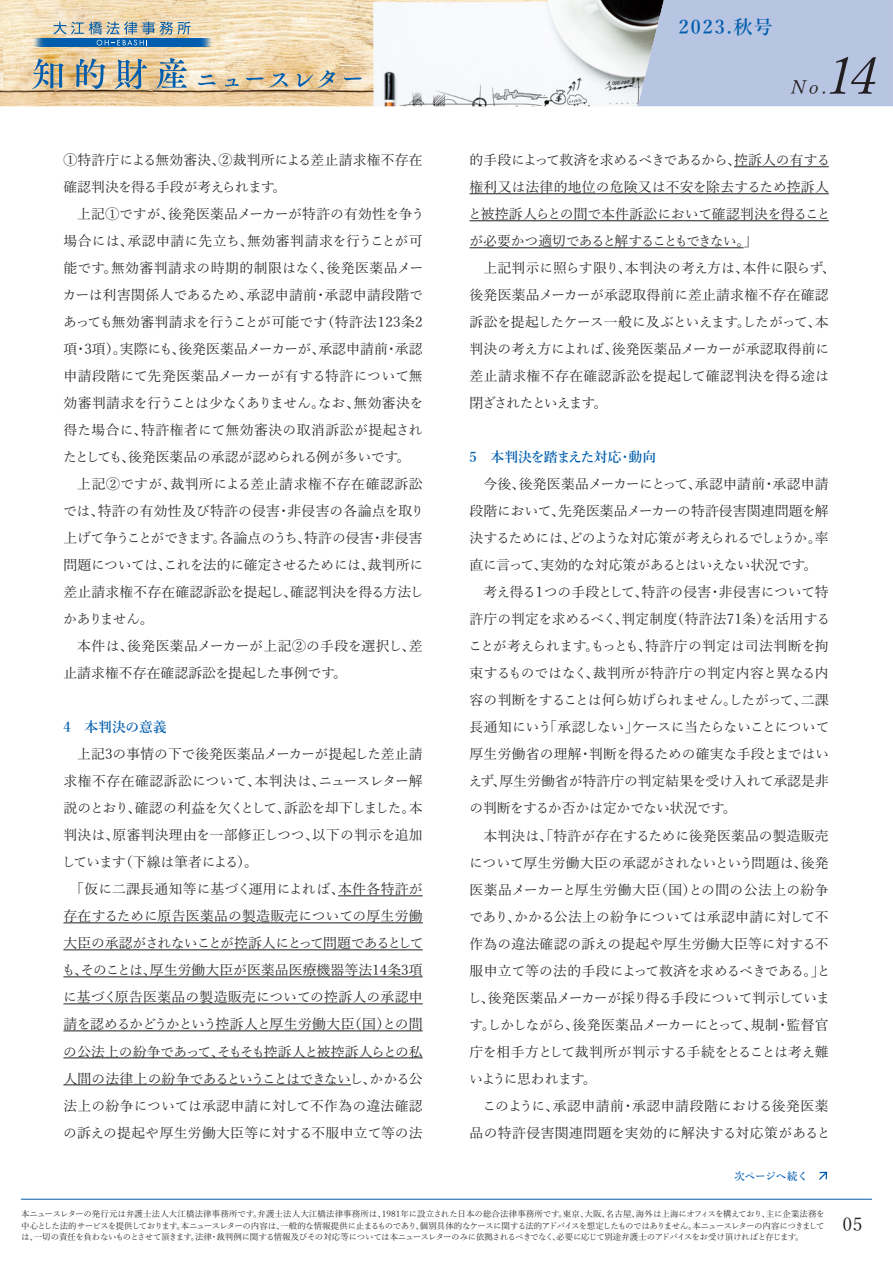
<style>
.page{position:relative;width:893px;height:1263px;background:#fff}
.page>*{position:absolute;margin:0;border:0;box-sizing:border-box;transform-origin:0 0}
.t1{font:italic 51.6px "Yu Mincho";color:#231f20}
.t2{font:600 19.2px "Yu Mincho";letter-spacing:.105em;color:#015dad}
.t3{font:italic 18.3px "Yu Mincho";color:#231f20}
.t4{font:18px "Yu Mincho";color:#231f20}
.t5{font:13.8px/27px "Yu Mincho";color:#231f20}
.t6{font:13.8px "Yu Mincho";letter-spacing:-.05em;color:#231f20}
.t7{font:13.8px "Yu Mincho";letter-spacing:-.03em;color:#231f20}
.t8{font:13.8px "Yu Mincho";letter-spacing:-.035em;color:#231f20}
.t9{font:13.8px "Yu Mincho";letter-spacing:-.07em;color:#231f20}
.t10{font:13.8px "Yu Mincho";letter-spacing:-.04em;color:#231f20}
.t11{font:13.8px "Yu Mincho";letter-spacing:.02em;color:#231f20}
.t12{font:13.8px "Yu Mincho";letter-spacing:.035em;color:#231f20}
.t13{font:13.8px "Yu Mincho";letter-spacing:.03em;color:#231f20}
.t14{font:13.8px "Yu Mincho";letter-spacing:-.02em;color:#231f20}
.t15{font:600 13.8px "Yu Mincho";letter-spacing:-.05em;color:#015dad}
.t16{font:13.8px "Yu Mincho";letter-spacing:-.065em;color:#231f20}
.t17{font:600 13.8px "Yu Mincho";letter-spacing:-.02em;color:#015dad}
.t18{font:600 10.5px "Yu Mincho";letter-spacing:-.015em;color:#015dad}
.t19{font:8.55px/11.7px "Yu Mincho";letter-spacing:-.06em;color:#231f20;text-align:justify}
</style>
<div class="page">
<hr style="left:21px;top:1199px;width:851px;height:1px;background:#015dad">
<img style="left:0;top:0;width:638px;height:106px">
<div style="left:638px;top:0;width:255px;height:106px;background:#b7c4e2"></div>
<svg style="left:32px;top:59px;width:31px;height:30px"></svg>
<svg style="left:76px;top:59px;width:29px;height:30px"></svg>
<svg style="left:114px;top:59px;width:33px;height:30px"></svg>
<svg style="left:156px;top:58px;width:31px;height:31px"></svg>
<svg style="left:198px;top:75px;width:18px;height:10px"></svg>
<svg style="left:225px;top:79px;width:14px;height:7px"></svg>
<svg style="left:246px;top:73px;width:42px;height:14px"></svg>
<svg style="left:297px;top:70px;width:38px;height:18px"></svg>
<svg style="left:344px;top:77px;width:18px;height:3px"></svg>
<svg style="left:37px;top:38px;width:171px;height:9px"></svg>
<div style="left:38px;top:38px;width:169px;height:9px;background:#6795b4"></div>
<div style="left:39px;top:38px;width:167px;height:9px;background:#4b83b1"></div>
<div style="left:40px;top:38px;width:165px;height:9px;background:#3477af"></div>
<div style="left:41px;top:38px;width:163px;height:9px;background:#236ead"></div>
<div style="left:42px;top:38px;width:161px;height:9px;background:#1667ad"></div>
<div style="left:43px;top:38px;width:159px;height:9px;background:#0d62ad"></div>
<div style="left:44px;top:38px;width:157px;height:9px;background:#015dad"></div>
<svg style="left:98px;top:45px;width:49px;height:1px"></svg>
<svg style="left:53px;top:21px;width:137px;height:24px"></svg>
<hr style="left:338px;top:895px;width:85px;height:1px;background:#231f20">
<hr style="left:63px;top:922px;width:360px;height:1px;background:#231f20">
<hr style="left:63px;top:949px;width:360px;height:1px;background:#231f20">
<hr style="left:63px;top:976px;width:360px;height:1px;background:#231f20">
<hr style="left:63px;top:1003px;width:360px;height:1px;background:#231f20">
<hr style="left:63px;top:1030px;width:360px;height:1px;background:#231f20">
<hr style="left:63px;top:1057px;width:360px;height:1px;background:#231f20">
<hr style="left:63px;top:1084px;width:288px;height:1px;background:#231f20">
<hr style="left:734px;top:166px;width:95px;height:1px;background:#231f20">
<hr style="left:470px;top:193px;width:359px;height:1px;background:#231f20">
<hr style="left:470px;top:220px;width:359px;height:1px;background:#231f20">
<hr style="left:470px;top:247px;width:274px;height:1px;background:#231f20">
<svg style="left:819px;top:1171px;width:9px;height:9px"></svg>
<p class="t5" style="left:63px;top:145px;width:361px">①特許庁による無効審決、②裁判所による差止請求権不存在確認判決を得る手段が考えられます。</p>
<p class="t5" style="left:62px;top:199px;width:364px;text-indent:15px">上記①ですが、後発医薬品メーカーが特許の有効性を争う場合には、承認申請に先立ち、無効審判請求を行うことが可能です。無効審判請求の時期的制限はなく、後発医薬品メーカーは利害関係人であるため、承認申請前・承認申請段階であっても無効審判請求を行うことが可能です（特許法123条2項・3項）。実際にも、後発医薬品メーカーが、承認申請前・承認申請段階にて先発医薬品メーカーが有する特許について無効審判請求を行うことは少なくありません。なお、無効審決を得た場合に、特許権者にて無効審決の取消訴訟が提起されたとしても、後発医薬品の承認が認められる例が多いです。</p>
<p class="t5" style="left:63px;top:469px;width:363px;text-indent:14px">上記②ですが、裁判所による差止請求権不存在確認訴訟では、特許の有効性及び特許の侵害・非侵害の各論点を取り上げて争うことができます。各論点のうち、特許の侵害・非侵害問題については、これを法的に確定させるためには、裁判所に差止請求権不存在確認訴訟を提起し、確認判決を得る方法しかありません。</p>
<p class="t5" style="left:63px;top:631px;width:361px;text-indent:14px">本件は、後発医薬品メーカーが上記②の手段を選択し、差止請求権不存在確認訴訟を提起した事例です。</p>
<p class="t17" style="left:63px;top:720px;width:105px">4　本判決の意義</p>
<p class="t5" style="left:62px;top:739px;width:362px;text-align:justify;text-indent:15px">上記3の事情の下で後発医薬品メーカーが提起した差止請求権不存在確認訴訟について、本判決は、ニュースレター解説のとおり、確認の利益を欠くとして、訴訟を却下しました。本判決は、原審判決理由を一部修正しつつ、以下の判示を追加しています（下線は筆者による）。</p>
<p class="t5" style="left:62px;top:874px;width:363px;text-align:center">「仮に二課長通知等に基づく運用によれば、本件各特許が存在するために原告医薬品の製造販売についての厚生労働大臣の承認がされないことが控訴人にとって問題であるとしても、そのことは、厚生労働大臣が医薬品医療機器等法14条3項に基づく原告医薬品の製造販売についての控訴人の承認申請を認めるかどうかという控訴人と厚生労働大臣（国）との間の公法上の紛争であって、そもそも控訴人と被控訴人らとの私人間の法律上の紛争であるということはできないし、かかる公法上の紛争については承認申請に対して不作為の違法確認の訴えの提起や厚生労働大臣等に対する不服申立て等の法</p>
<h2 class="t2" style="left:679px;top:16px;width:96px">2023.秋号</h2>
<h1 class="t1" style="left:822px;top:29px;width:74px">14</h1>
<h3 class="t3" style="left:790px;top:70px;width:45px">No.</h3>
<p class="t5" style="left:468px;top:145px;width:364px">的手段によって救済を求めるべきであるから、控訴人の有する権利又は法律的地位の危険又は不安を除去するため控訴人と被控訴人らとの間で本件訴訟において確認判決を得ることが必要かつ適切であると解することもできない。」</p>
<p class="t5" style="left:469px;top:253px;width:368px;text-indent:14px">上記判示に照らす限り、本判決の考え方は、本件に限らず、後発医薬品メーカーが承認取得前に差止請求権不存在確認訴訟を提起したケース一般に及ぶといえます。したがって、本判決の考え方によれば、後発医薬品メーカーが承認取得前に差止請求権不存在確認訴訟を提起して確認判決を得る途は閉ざされたといえます。</p>
<p class="t15" style="left:470px;top:450px;width:188px">5　本判決を踏まえた対応・動向</p>
<p class="t5" style="left:483px;top:469px;width:347px">今後、後発医薬品メーカーにとって、承認申請前・承認申請</p>
<p class="t5" style="left:469px;top:496px;width:361px">段階において、先発医薬品メーカーの特許侵害関連問題を解</p>
<p class="t9" style="left:469px;top:526px;width:361px">決するためには、どのような対応策が考えられるでしょうか。率</p>
<p class="t8" style="left:469px;top:553px;width:349px">直に言って、実効的な対応策があるとはいえない状況です。</p>
<p class="t5" style="left:483px;top:577px;width:347px">考え得る１つの手段として、特許の侵害・非侵害について特</p>
<p class="t5" style="left:469px;top:604px;width:362px">許庁の判定を求めるべく、判定制度（特許法71条）を活用する</p>
<p class="t5" style="left:468px;top:631px;width:362px">ことが考えられます。もっとも、特許庁の判定は司法判断を拘</p>
<p class="t5" style="left:469px;top:658px;width:361px">束するものではなく、裁判所が特許庁の判定内容と異なる内</p>
<p class="t10" style="left:469px;top:688px;width:361px">容の判断をすることは何ら妨げられません。したがって、二課</p>
<p class="t7" style="left:469px;top:715px;width:362px">長通知にいう「承認しない」ケースに当たらないことについて</p>
<p class="t5" style="left:469px;top:739px;width:361px">厚生労働省の理解・判断を得るための確実な手段とまではい</p>
<p class="t5" style="left:469px;top:766px;width:362px">えず、厚生労働省が特許庁の判定結果を受け入れて承認是非</p>
<p class="t14" style="left:469px;top:796px;width:269px">の判断をするか否かは定かでない状況です。</p>
<p class="t5" style="left:483px;top:820px;width:347px">本判決は、「特許が存在するために後発医薬品の製造販売</p>
<p class="t5" style="left:469px;top:847px;width:361px">について厚生労働大臣の承認がされないという問題は、後発</p>
<p class="t11" style="left:469px;top:877px;width:361px">医薬品メーカーと厚生労働大臣（国）との間の公法上の紛争</p>
<p class="t5" style="left:469px;top:901px;width:361px">であり、かかる公法上の紛争については承認申請に対して不</p>
<p class="t5" style="left:469px;top:928px;width:361px">作為の違法確認の訴えの提起や厚生労働大臣等に対する不</p>
<p class="t7" style="left:469px;top:958px;width:363px">服申立て等の法的手段によって救済を求めるべきである。」と</p>
<p class="t6" style="left:468px;top:985px;width:364px">し、後発医薬品メーカーが採り得る手段について判示していま</p>
<p class="t6" style="left:470px;top:1012px;width:361px">す。しかしながら、後発医薬品メーカーにとって、規制・監督官</p>
<p class="t8" style="left:469px;top:1039px;width:361px">庁を相手方として裁判所が判示する手続をとることは考え難</p>
<p class="t16" style="left:469px;top:1066px;width:129px">いように思われます。</p>
<p class="t12" style="left:482px;top:1093px;width:348px">このように、承認申請前・承認申請段階における後発医薬</p>
<p class="t13" style="left:469px;top:1120px;width:362px">品の特許侵害関連問題を実効的に解決する対応策があると</p>
<p class="t18" style="left:734px;top:1170px;width:75px">次ページへ続く</p>
<p class="t19" style="left:21px;top:1207px;width:805px">本ニュースレターの発行元は弁護士法人大江橋法律事務所です。弁護士法人大江橋法律事務所は、1981年に設立された日本の総合法律事務所です。東京、大阪、名古屋、海外は上海にオフィスを構えており、主に企業法務を中心とした法的サービスを提供しております。本ニュースレターの内容は、一般的な情報提供に止まるものであり、個別具体的なケースに関する法的アドバイスを想定したものではありません。本ニュースレターの内容につきましては、一切の責任を負わないものとさせて頂きます。法律・裁判例に関する情報及びその対応等については本ニュースレターのみに依拠されるべきでなく、必要に応じて別途弁護士のアドバイスをお受け頂ければと存じます。</p>
<h3 class="t4" style="left:842px;top:1207px;width:22px">05</h3>
</div>
